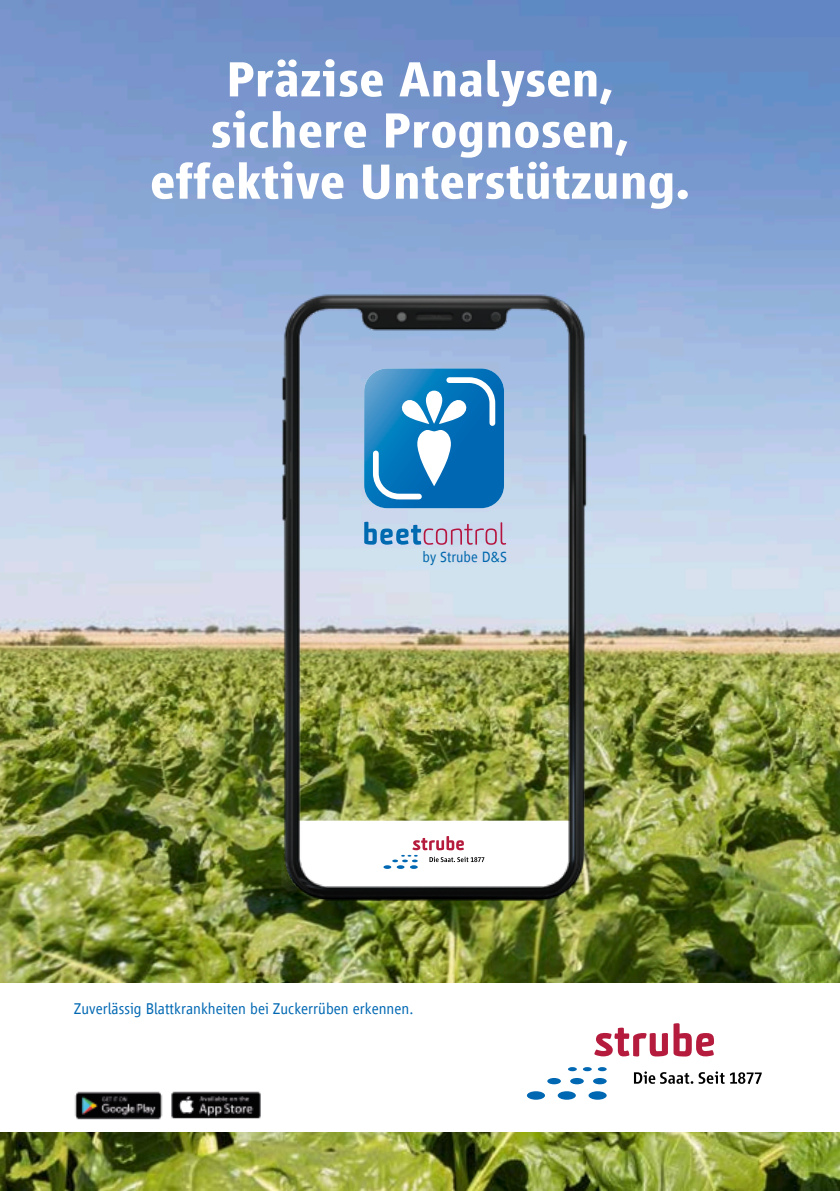
<style>
.page{position:relative;width:840px;height:1191px;background:#fff}
.page>*{position:absolute;margin:0;border:0;box-sizing:border-box;transform-origin:0 0}
.t1{font:700 51.2px/51.2px "Vialog LT Com";color:#fff;text-align:center}
.t2{font:300 16px "Vialog LT Com";color:#0068b3}
.t3{font:300 15.4px "Vialog LT Com";color:#0067ad}
</style>
<div class="page">
<img style="left:0;top:0;width:839px;height:1191px">
<div style="left:0;top:982px;width:839px;height:149px;background:#fff"></div>
<img style="left:74px;top:1091px;width:89px;height:29px">
<img style="left:171px;top:1091px;width:90px;height:27px">
<div style="left:588px;top:1091px;width:18px;height:8px;background:#0068b3;border-radius:50%"></div>
<div style="left:557px;top:1091px;width:18px;height:8px;background:#0068b3;border-radius:50%"></div>
<div style="left:526px;top:1091px;width:18px;height:8px;background:#0068b3;border-radius:50%"></div>
<div style="left:592px;top:1078px;width:14px;height:6px;background:#0068b3;border-radius:50%"></div>
<div style="left:570px;top:1078px;width:13px;height:6px;background:#0068b3;border-radius:50%"></div>
<div style="left:547px;top:1078px;width:13px;height:6px;background:#0068b3;border-radius:50%"></div>
<svg style="left:597px;top:1067px;width:9px;height:4px"></svg>
<svg style="left:583px;top:1067px;width:8px;height:4px"></svg>
<svg style="left:568px;top:1067px;width:8px;height:4px"></svg>
<svg style="left:594px;top:1027px;width:73px;height:29px"></svg>
<svg style="left:673px;top:1023px;width:40px;height:33px"></svg>
<svg style="left:633px;top:1071px;width:128px;height:13px"></svg>
<img style="left:277px;top:288px;width:316px;height:624px">
<svg style="left:364px;top:522px;width:142px;height:23px;background:#a4afcf"></svg>
<svg style="left:364px;top:368px;width:139px;height:140px"></svg>
<p class="t1" style="left:150px;top:54px;width:541px">Präzise Analysen, sichere Prognosen, effektive Unterstützung.</p>
<p class="t3" style="left:422px;top:548px;width:86px">by Strube D&amp;S</p>
<p class="t2" style="left:74px;top:999px;width:341px">Zuverlässig Blattkrankheiten bei Zuckerrüben erkennen.</p>
</div>
